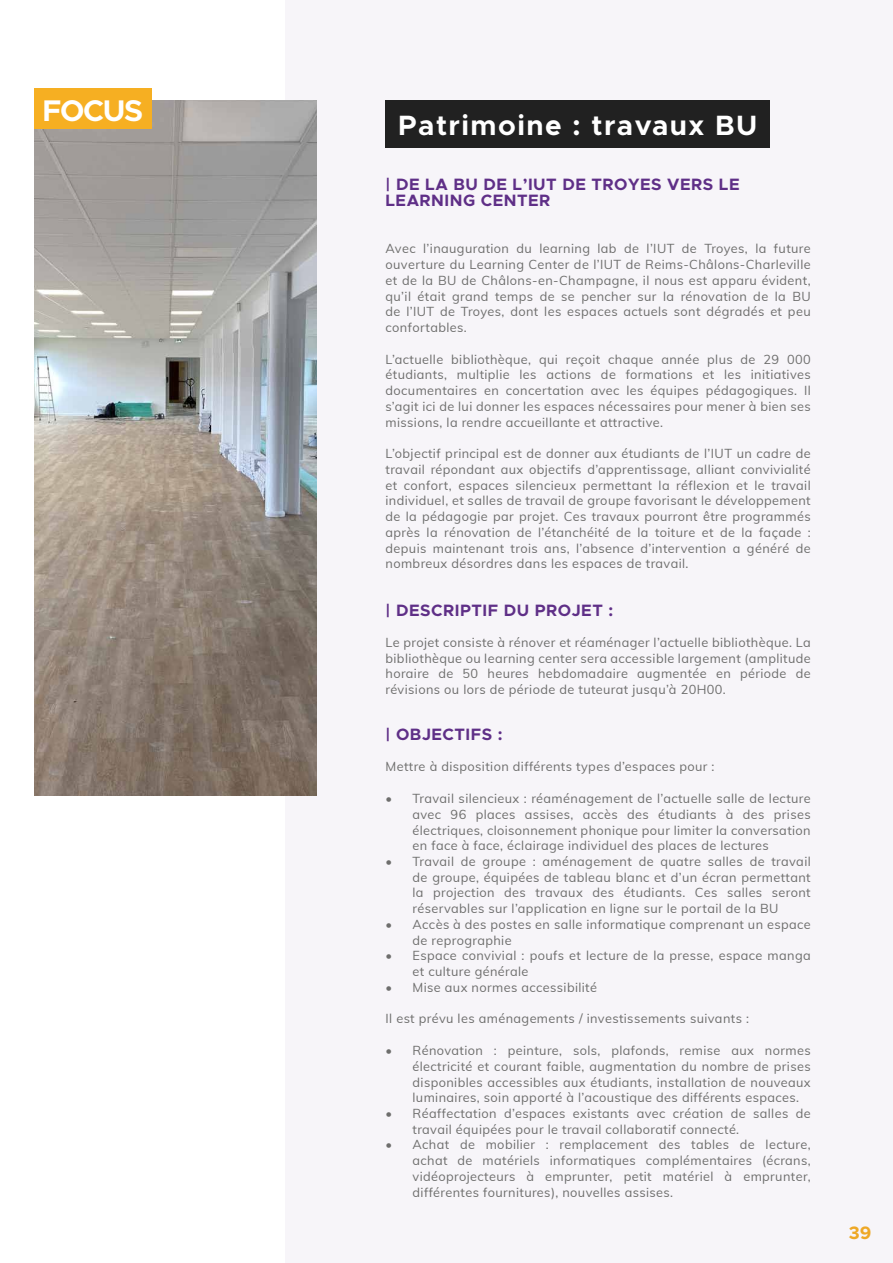
<style>
.page{position:relative;width:893px;height:1263px;background:#fff}
.page>*{position:absolute;margin:0;border:0;box-sizing:border-box;transform-origin:0 0}
.t1{font:700 30px "Metropolis";letter-spacing:-.045em;color:#fff}
.t2{font:700 28.05px "Metropolis";letter-spacing:.05em;color:#fff}
.t3{font:700 18px "Metropolis";color:#f6af22}
.t4{font:700 16.5px/15.8px "Metropolis";letter-spacing:.03em;color:#5f2f87}
.t5{font:12.75px/15.8px "Muli";letter-spacing:.03em;color:#6e6e6d;text-align:justify}
</style>
<div class="page">
<div style="left:285px;top:0;width:608px;height:1263px;background:#f7f5f9"></div>
<div style="left:386px;top:100px;width:384px;height:48px;background:#212121"></div>
<img style="left:34px;top:100px;width:282px;height:695px">
<div style="left:34px;top:88px;width:118px;height:41px;background:#f6af22"></div>
<h1 class="t1" style="left:43px;top:91px;width:102px">FOCUS</h1>
<h2 class="t2" style="left:398px;top:108px;width:361px">Patrimoine : travaux BU</h2>
<p class="t4" style="left:386px;top:177px;width:356px">| DE LA BU DE L’IUT DE TROYES VERS LE<br>LEARNING CENTER</p>
<p class="t5" style="left:386px;top:240px;width:427px">Avec l’inauguration du learning lab de l’IUT de Troyes, la future ouverture du Learning Center de l’IUT de Reims-Châlons-Charleville et de la BU de Châlons-en-Champagne, il nous est apparu évident, qu’il était grand temps de se pencher sur la rénovation de la BU de l’IUT de Troyes, dont les espaces actuels sont dégradés et peu confortables.</p>
<p class="t5" style="left:386px;top:351px;width:427px">L’actuelle bibliothèque, qui reçoit chaque année plus de 29 000 étudiants, multiplie les actions de formations et les initiatives documentaires en concertation avec les équipes pédagogiques. Il s’agit ici de lui donner les espaces nécessaires pour mener à bien ses missions, la rendre accueillante et attractive.</p>
<p class="t5" style="left:386px;top:445px;width:427px">L’objectif principal est de donner aux étudiants de l’IUT un cadre de travail répondant aux objectifs d’apprentissage, alliant convivialité et confort, espaces silencieux permettant la réflexion et le travail individuel, et salles de travail de groupe favorisant le développement de la pédagogie par projet. Ces travaux pourront être programmés après la rénovation de l’étanchéité de la toiture et de la façade : depuis maintenant trois ans, l’absence d’intervention a généré de nombreux désordres dans les espaces de travail.</p>
<p class="t4" style="left:386px;top:602px;width:229px">| DESCRIPTIF DU PROJET :</p>
<p class="t5" style="left:386px;top:634px;width:427px">Le projet consiste à rénover et réaménager l’actuelle bibliothèque. La bibliothèque ou learning center sera accessible largement (amplitude horaire de 50 heures hebdomadaire augmentée en période de révisions ou lors de période de tuteurat jusqu’à 20H00.</p>
<p class="t4" style="left:386px;top:727px;width:119px">| OBJECTIFS :</p>
<p class="t5" style="left:386px;top:758px;width:331px">Mettre à disposition différents types d’espaces pour :</p>
<p class="t5" style="left:413px;top:790px;width:400px;text-indent:-27px">• Travail silencieux : réaménagement de l’actuelle salle de lecture avec 96 places assises, accès des étudiants à des prises électriques, cloisonnement phonique pour limiter la conversation en face à face, éclairage individuel des places de lectures</p>
<p class="t5" style="left:413px;top:853px;width:400px;text-indent:-27px">• Travail de groupe : aménagement de quatre salles de travail de groupe, équipées de tableau blanc et d’un écran permettant la projection des travaux des étudiants. Ces salles seront réservables sur l’application en ligne sur le portail de la BU</p>
<p class="t5" style="left:413px;top:916px;width:400px;text-indent:-27px">• Accès à des postes en salle informatique comprenant un espace de reprographie</p>
<p class="t5" style="left:413px;top:947px;width:400px;text-indent:-27px">• Espace convivial : poufs et lecture de la presse, espace manga et culture générale</p>
<p class="t5" style="left:386px;top:979px;width:213px">• Mise aux normes accessibilité</p>
<p class="t5" style="left:386px;top:1010px;width:365px">Il est prévu les aménagements / investissements suivants :</p>
<p class="t5" style="left:413px;top:1042px;width:400px;text-indent:-27px">• Rénovation : peinture, sols, plafonds, remise aux normes électricité et courant faible, augmentation du nombre de prises disponibles accessibles aux étudiants, installation de nouveaux luminaires, soin apporté à l’acoustique des différents espaces.</p>
<p class="t5" style="left:413px;top:1105px;width:400px;text-indent:-27px">• Réaffectation d’espaces existants avec création de salles de travail équipées pour le travail collaboratif connecté.</p>
<p class="t5" style="left:413px;top:1136px;width:400px;text-indent:-27px">• Achat de mobilier : remplacement des tables de lecture, achat de matériels informatiques complémentaires (écrans, vidéoprojecteurs à emprunter, petit matériel à emprunter, différentes fournitures), nouvelles assises.</p>
<h3 class="t3" style="left:849px;top:1221px;width:24px">39</h3>
</div>
